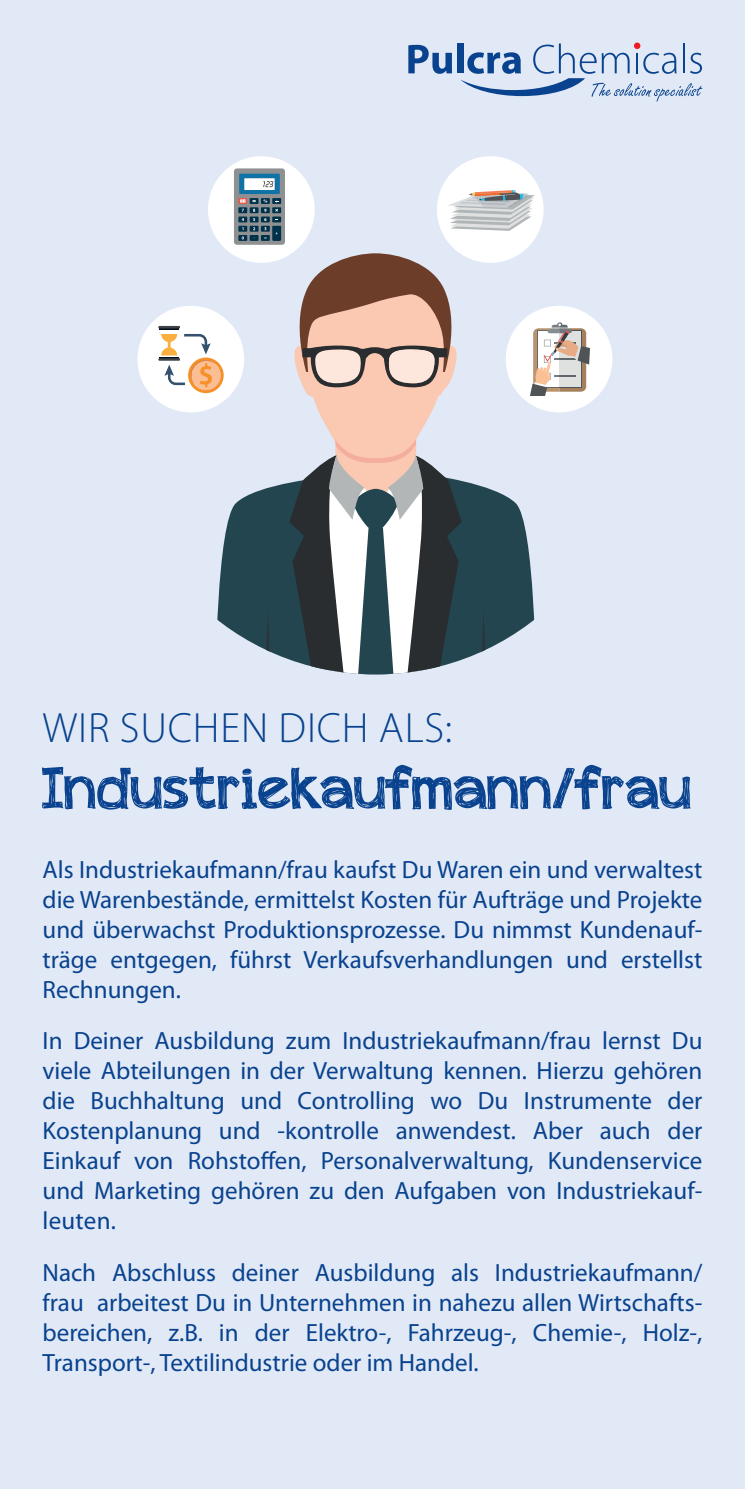
<style>
.page{position:relative;width:745px;height:1489px;background:#fff}
.page>*{position:absolute;margin:0;border:0;box-sizing:border-box;transform-origin:0 0}
.t1{font:57.5px "appleberry";color:#09428e}
.t2{font:300 42.5px "Myriad Pro";letter-spacing:.02em;color:#09428e}
.t3{font:25px/30px "Myriad Pro";color:#09428e;text-align:justify}
</style>
<div class="page">
<div style="left:0;top:0;width:744px;height:1488px;background:#e1e9f6"></div>
<svg style="left:408px;top:45px;width:44px;height:29px"></svg>
<div style="left:456px;top:44px;width:7px;height:29px;background:#09428e"></div>
<svg style="left:460px;top:44px;width:242px;height:58px"></svg>
<div style="left:208px;top:156px;width:106px;height:107px;background:#fff;border-radius:50%"></div>
<div style="left:505px;top:306px;width:107px;height:106px;background:#fff;border-radius:50%"></div>
<div style="left:436px;top:156px;width:107px;height:107px;background:#fff;border-radius:50%"></div>
<div style="left:137px;top:306px;width:107px;height:106px;background:#fff;border-radius:50%"></div>
<svg style="left:234px;top:168px;width:51px;height:77px;background:#898e90"></svg>
<svg style="left:238px;top:198px;width:9px;height:6px"></svg>
<div style="left:249px;top:198px;width:9px;height:6px;background:#00314b"></div>
<div style="left:261px;top:198px;width:8px;height:6px;background:#00314b"></div>
<div style="left:272px;top:198px;width:9px;height:6px;background:#00314b"></div>
<svg style="left:238px;top:207px;width:9px;height:6px"></svg>
<svg style="left:249px;top:207px;width:9px;height:6px"></svg>
<svg style="left:261px;top:207px;width:8px;height:6px"></svg>
<svg style="left:272px;top:207px;width:9px;height:6px"></svg>
<svg style="left:238px;top:216px;width:9px;height:6px"></svg>
<svg style="left:249px;top:216px;width:9px;height:6px"></svg>
<svg style="left:261px;top:216px;width:8px;height:6px"></svg>
<div style="left:272px;top:216px;width:9px;height:6px;background:#00314b"></div>
<svg style="left:238px;top:226px;width:9px;height:6px"></svg>
<svg style="left:249px;top:226px;width:9px;height:6px"></svg>
<svg style="left:261px;top:226px;width:8px;height:6px"></svg>
<svg style="left:238px;top:235px;width:9px;height:6px"></svg>
<div style="left:249px;top:235px;width:9px;height:6px;background:#00314b"></div>
<svg style="left:261px;top:235px;width:8px;height:6px"></svg>
<svg style="left:272px;top:226px;width:9px;height:15px"></svg>
<svg style="left:239px;top:174px;width:40px;height:29px"></svg>
<hr style="left:158px;top:326px;width:22px;height:2px;background:#3c4248">
<hr style="left:158px;top:358px;width:22px;height:3px;background:#3c4248">
<svg style="left:448px;top:190px;width:86px;height:41px"></svg>
<svg style="left:160px;top:253px;width:429px;height:421px"></svg>
<h2 class="t2" style="left:43px;top:702px;width:411px">WIR SUCHEN DICH ALS:</h2>
<h1 class="t1" style="left:43px;top:747px;width:649px">Industriekaufmann/frau</h1>
<p class="t3" style="left:43px;top:854px;width:661px">Als Industriekaufmann/frau kaufst Du Waren ein und verwaltest die Warenbestände, ermittelst Kosten für Aufträge und Projekte und überwachst Produktionsprozesse. Du nimmst Kundenauf&shy;träge entgegen, führst Verkaufsverhandlungen und erstellst Rechnungen.</p>
<p class="t3" style="left:43px;top:1025px;width:661px">In Deiner Ausbildung zum Industriekaufmann/frau lernst Du viele Abteilungen in der Verwaltung kennen. Hierzu gehören die Buchhaltung und Controlling wo Du Instrumente der Kostenplanung und -kontrolle anwendest. Aber auch der Einkauf von Rohstoffen, Personalverwaltung, Kundenservice und Marketing gehören zu den Aufgaben von Industriekauf&shy;leuten.</p>
<p class="t3" style="left:43px;top:1256px;width:661px">Nach Abschluss deiner Ausbildung als Industriekaufmann/ frau arbeitest Du in Unternehmen in nahezu allen Wirtschafts&shy;bereichen, z.B. in der Elektro-, Fahrzeug-, Chemie-, Holz-, Transport-, Textilindustrie oder im Handel.</p>
</div>
